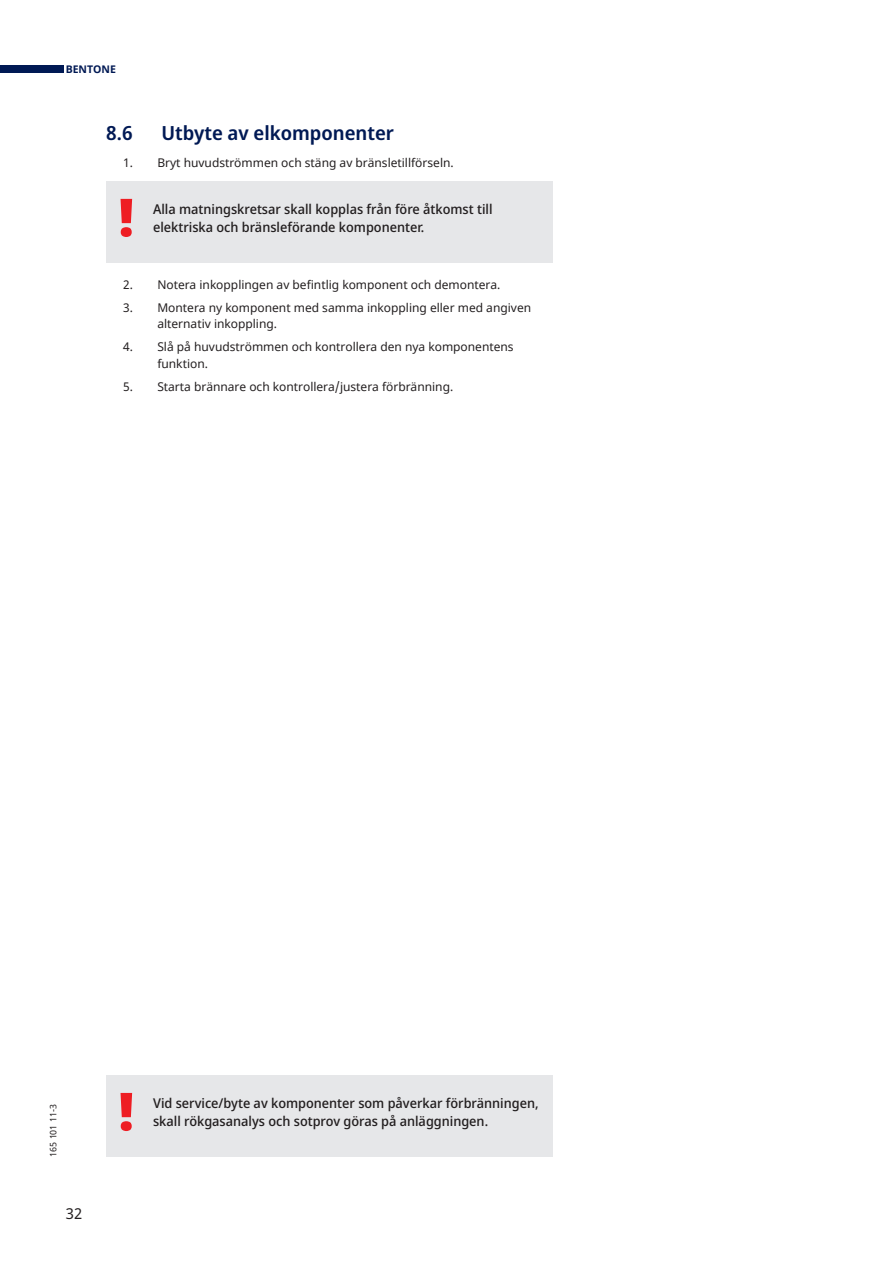
<style>
.page{position:relative;width:893px;height:1263px;background:#fff}
.page>*{position:absolute;margin:0;border:0;box-sizing:border-box;transform-origin:0 0}
.t1{font:900 52.5px "Noto Sans Display";color:#ee1d23}
.t2{font:600 19.5px "Noto Sans Display";color:#001954}
.t3{font:15px "Noto Sans";color:#231f20}
.t4{font:500 13.5px/18px "Noto Sans Display";color:#231f20}
.t5{font:12px/16.5px "Noto Sans";color:#231f20}
.t6{font:700 10.5px "Noto Sans";color:#001954}
.t7{font:9px "Noto Sans";color:#231f20}
</style>
<div class="page">
<div style="left:0;top:66px;width:64px;height:7px;background:#001954"></div>
<div style="left:106px;top:1075px;width:447px;height:82px;background:#e6e7e9"></div>
<div style="left:106px;top:181px;width:447px;height:82px;background:#e6e7e9"></div>
<p class="t6" style="left:66px;top:64px;width:52px">BENTONE</p>
<h2 class="t2" style="left:106px;top:125px;width:28px">8.6</h2>
<h2 class="t2" style="left:162px;top:125px;width:234px">Utbyte av elkomponenter</h2>
<p class="t5" style="left:123px;top:155px;width:332px">1. Bryt huvudströmmen och stäng av bränsletillförseln.</p>
<h1 class="t1" style="left:119px;top:196px;width:16px">!</h1>
<p class="t4" style="left:153px;top:201px;width:341px">Alla matningskretsar skall kopplas från före åtkomst till elektriska och bränsleförande komponenter.</p>
<p class="t5" style="left:123px;top:277px;width:379px">2. Notera inkopplingen av befintlig komponent och demontera.</p>
<p class="t5" style="left:157px;top:300px;width:375px;text-indent:-34px">3. Montera ny komponent med samma inkoppling eller med angiven alternativ inkoppling.</p>
<p class="t5" style="left:157px;top:339px;width:358px;text-indent:-34px">4. Slå på huvudströmmen och kontrollera den nya komponentens funktion.</p>
<p class="t5" style="left:123px;top:378px;width:331px">5. Starta brännare och kontrollera/justera förbränning.</p>
<p class="t7" style="left:48px;top:1157px;width:54px;rotate:-90deg">165 101 11-3</p>
<p class="t3" style="left:66px;top:1205px;width:18px">32</p>
<h1 class="t1" style="left:119px;top:1090px;width:16px">!</h1>
<p class="t4" style="left:153px;top:1095px;width:387px">Vid service/byte av komponenter som påverkar förbränningen, skall rökgasanalys och sotprov göras på anläggningen.</p>
</div>
